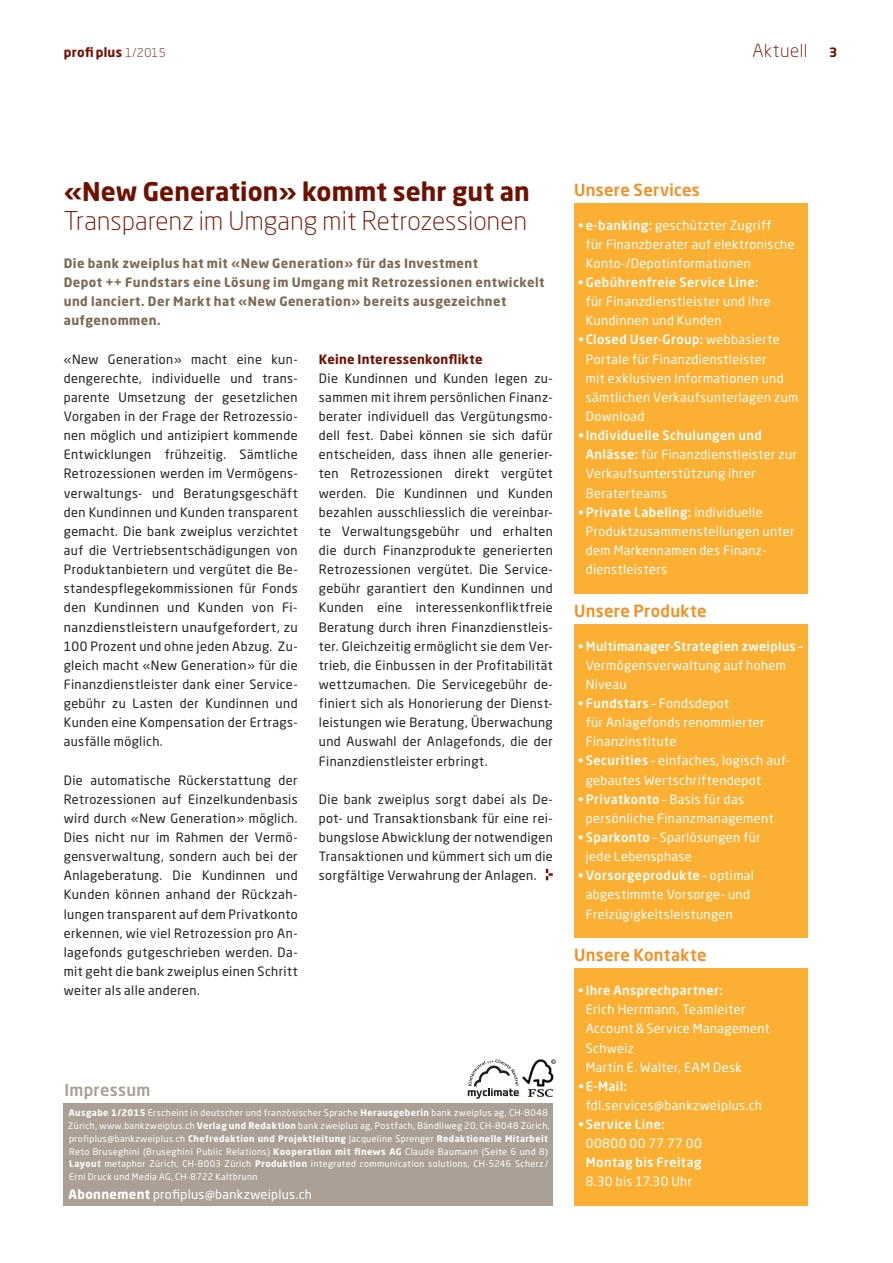
<style>
.page{position:relative;width:893px;height:1263px;background:#fff}
.page>*{position:absolute;margin:0;border:0;box-sizing:border-box;transform-origin:0 0}
.t1{font:300 25.5px "Neo Sans Pro";letter-spacing:.005em;color:#6f1000}
.t2{font:700 25.5px "Neo Sans Pro";letter-spacing:.005em;color:#6f1000}
.t3{font:300 18px "Neo Sans Pro";letter-spacing:.03em;color:#6f1000}
.t4{font:500 16.5px "Neo Sans Pro";letter-spacing:.02em;color:#f68e1e}
.t5{font:500 16.5px "Neo Sans Pro";letter-spacing:.02em;color:#aba095}
.t6{font:12.75px/19.2px "Neo Sans Pro";letter-spacing:.03em;color:#231f20;text-align:justify}
.t7{font:12.75px/19.2px "Neo Sans Pro";letter-spacing:.03em;color:#fff}
.t8{font:700 12.75px/19.2px "Neo Sans Pro";letter-spacing:.035em;color:#7c6954}
.t9{font:500 12.75px "Neo Sans Pro";letter-spacing:.035em;color:#fff}
.t10{font:700 12.75px "Neo Sans Pro";letter-spacing:.02em;color:#6f1000}
.t11{font:9px/12.8px "Neo Sans Pro";letter-spacing:.045em;color:#fff}
.s1{font-weight:300;font-size:12px}
.s2{font-weight:700;font-size:12.75px}
.s3{font-weight:700}
.s4{font-weight:500}
</style>
<div class="page">
<div style="left:574px;top:203px;width:234px;height:390px;background:#fbb033"></div>
<div style="left:574px;top:624px;width:234px;height:314px;background:#fbb033"></div>
<div style="left:574px;top:968px;width:234px;height:237px;background:#fbb033"></div>
<div style="left:64px;top:1103px;width:489px;height:102px;background:#aba095"></div>
<svg style="left:468px;top:1059px;width:51px;height:40px"></svg>
<img style="left:522px;top:1059px;width:34px;height:38px">
<svg style="left:546px;top:869px;width:7px;height:11px"></svg>
<p class="t10" style="left:64px;top:44px;width:103px">profi plus <span class="s1">1/2015</span></p>
<h2 class="t3" style="left:752px;top:40px;width:87px">Aktuell <span class="s2">3</span></h2>
<h1 class="t2" style="left:64px;top:175px;width:467px">«New Generation» kommt sehr gut an</h1>
<h1 class="t1" style="left:64px;top:205px;width:465px">Transparenz im Umgang mit Retrozessionen</h1>
<p class="t8" style="left:64px;top:253px;width:482px">Die bank zweiplus hat mit «New Generation» für das Investment<br>Depot ++ Fundstars eine Lösung im Umgang mit Retrozessionen entwickelt und lanciert. Der Markt hat «New Generation» bereits ausgezeichnet aufgenommen.</p>
<p class="t6" style="left:64px;top:349px;width:235px">«New Generation» macht eine kun&shy;dengerechte, individuelle und trans&shy;parente Umsetzung der gesetzlichen Vorgaben in der Frage der Retrozessio&shy;nen möglich und antizipiert kommende Entwicklungen frühzeitig. Sämtliche Retrozessionen werden im Vermögens&shy;verwaltungs- und Beratungsgeschäft den Kundinnen und Kunden transparent gemacht. Die bank zweiplus verzichtet auf die Vertriebsentschädigungen von Produktanbietern und vergütet die Be&shy;standespflegekommissionen für Fonds den Kundinnen und Kunden von Fi&shy;nanzdienstleistern unaufgefordert, zu 100 Prozent und ohne jeden Abzug. Zu&shy;gleich macht «New Generation» für die Finanzdienstleister dank einer Service&shy;gebühr zu Lasten der Kundinnen und Kunden eine Kompensation der Ertrags&shy;ausfälle möglich.</p>
<p class="t6" style="left:64px;top:770px;width:235px">Die automatische Rückerstattung der Retrozessionen auf Einzelkundenbasis wird durch «New Generation» möglich.<br>Dies nicht nur im Rahmen der Vermö&shy;gensverwaltung, sondern auch bei der Anlageberatung. Die Kundinnen und Kunden können anhand der Rückzah&shy;lungen transparent auf dem Privatkonto erkennen, wie viel Retrozession pro An&shy;lagefonds gutgeschrieben werden. Da&shy;mit geht die bank zweiplus einen Schritt weiter als alle anderen.</p>
<p class="t10" style="left:319px;top:351px;width:165px">Keine Interessenkonflikte</p>
<p class="t6" style="left:319px;top:368px;width:235px">Die Kundinnen und Kunden legen zu&shy;sammen mit ihrem persönlichen Finanz&shy;berater individuell das Vergütungsmo&shy;dell fest. Dabei können sie sich dafür entscheiden, dass ihnen alle generier&shy;ten Retrozessionen direkt vergütet werden. Die Kundinnen und Kunden bezahlen ausschliesslich die vereinbar&shy;te Verwaltungsgebühr und erhalten die durch Finanzprodukte generierten Retrozessionen vergütet. Die Service&shy;gebühr garantiert den Kundinnen und Kunden eine interessenkonfliktfreie Beratung durch ihren Finanzdienstleis&shy;ter. Gleichzeitig ermöglicht sie dem Ver&shy;trieb, die Einbussen in der Profitabilität wettzumachen. Die Servicegebühr de&shy;finiert sich als Honorierung der Dienst&shy;leistungen wie Beratung, Überwachung und Auswahl der Anlagefonds, die der Finanzdienstleister erbringt.</p>
<p class="t6" style="left:319px;top:789px;width:235px">Die bank zweiplus sorgt dabei als De&shy;pot- und Transaktionsbank für eine rei&shy;bungslose Abwicklung der notwendigen Transaktionen und kümmert sich um die sorgfältige Verwahrung der Anlagen.</p>
<p class="t5" style="left:64px;top:1079px;width:88px">Impressum</p>
<p class="t11" style="left:68px;top:1106px;width:483px"><span class="s3">Ausgabe 1/2015</span> Erscheint in deutscher und französischer Sprache <span class="s3">Herausgeberin</span> bank zweiplus ag, CH-8048<br>Zürich, www.bankzweiplus.ch <span class="s3">Verlag und Redaktion</span> bank zweiplus ag, Postfach, Bändliweg 20, CH-8048 Zürich, profiplus@bankzweiplus.ch <span class="s3">Chefredaktion und Projektleitung</span> Jacqueline Sprenger <span class="s3">Redaktionelle Mitarbeit </span>Reto Bruseghini (Bruseghini Public Relations) <span class="s3">Kooperation mit finews AG</span> Claude Baumann (Seite 6 und 8)<br><span class="s3">Layout</span> metaphor Zürich, CH-8003 Zürich <span class="s3">Produktion</span> integrated communication solutions, CH-5246 Scherz / Erni Druck und Media AG, CH-8722 Kaltbrunn</p>
<p class="t7" style="left:69px;top:1185px;width:245px"><span class="s3">Abonnement</span> profiplus@bankzweiplus.ch</p>
<p class="t4" style="left:574px;top:179px;width:127px">Unsere Services</p>
<p class="t7" style="left:586px;top:215px;width:210px;text-indent:-7px"><span class="s4">• e-banking:</span> geschützter Zugriff<br>für Finanzberater auf elektronische<br>Konto-/Depotinformationen</p>
<p class="t9" style="left:578px;top:274px;width:182px">• Gebührenfreie Service Line:</p>
<p class="t7" style="left:586px;top:292px;width:187px">für Finanzdienstleister und ihre<br>Kundinnen und Kunden</p>
<p class="t7" style="left:586px;top:330px;width:214px;text-indent:-7px"><span class="s4">• Closed User-Group:</span> webbasierte<br>Portale für Finanzdienstleister<br>mit exklusiven Informationen und sämtlichen Verkaufsunterlagen zum<br>Download</p>
<p class="t7" style="left:586px;top:426px;width:213px;text-indent:-7px"><span class="s4">• Individuelle Schulungen und<br>Anlässe:</span> für Finanzdienstleister zur<br>Verkaufsunterstützung ihrer<br>Beraterteams</p>
<p class="t7" style="left:586px;top:502px;width:210px;text-indent:-7px"><span class="s4">• Private Labeling:</span> individuelle<br>Produktzusammenstellungen unter dem Markennamen des Finanz&shy;dienstleisters</p>
<p class="t4" style="left:574px;top:600px;width:134px">Unsere Produkte</p>
<p class="t9" style="left:578px;top:638px;width:226px">• Multimanager-Strategien zweiplus –</p>
<p class="t7" style="left:586px;top:655px;width:202px">Vermögensverwaltung auf hohem<br>Niveau</p>
<p class="t7" style="left:586px;top:693px;width:180px;text-indent:-7px"><span class="s4">• Fundstars</span> – Fondsdepot<br>für Anlagefonds renommierter<br>Finanzinstitute</p>
<p class="t7" style="left:586px;top:751px;width:206px;text-indent:-7px"><span class="s4">• Securities</span> – einfaches, logisch auf&shy;gebautes Wertschriftendepot</p>
<p class="t7" style="left:586px;top:789px;width:189px;text-indent:-7px"><span class="s4">• Privatkonto</span> – Basis für das persönliche Finanzmanagement</p>
<p class="t7" style="left:586px;top:827px;width:176px;text-indent:-7px"><span class="s4">• Sparkonto</span> – Sparlösungen für jede Lebensphase</p>
<p class="t7" style="left:586px;top:866px;width:170px;text-indent:-7px"><span class="s4">• Vorsorgeprodukte</span> – optimal abgestimmte Vorsorge- und<br>Freizügigkeitsleistungen</p>
<p class="t4" style="left:574px;top:944px;width:134px">Unsere Kontakte</p>
<p class="t9" style="left:578px;top:982px;width:146px">• Ihre Ansprechpartner:</p>
<p class="t7" style="left:586px;top:1000px;width:185px">Erich Herrmann, Teamleiter<br>Account&amp;Service Management<br>Schweiz<br>Martin E. Walter, EAM Desk</p>
<p class="t9" style="left:578px;top:1078px;width:50px">• E-Mail:</p>
<p class="t7" style="left:586px;top:1095px;width:178px">fdl.services@bankzweiplus.ch</p>
<p class="t9" style="left:578px;top:1116px;width:88px">• Service Line:</p>
<p class="t7" style="left:586px;top:1134px;width:118px">00800 00 77 77 00</p>
<p class="t9" style="left:586px;top:1154px;width:117px">Montag bis Freitag</p>
<p class="t7" style="left:586px;top:1172px;width:108px">8.30 bis 17.30 Uhr</p>
</div>
